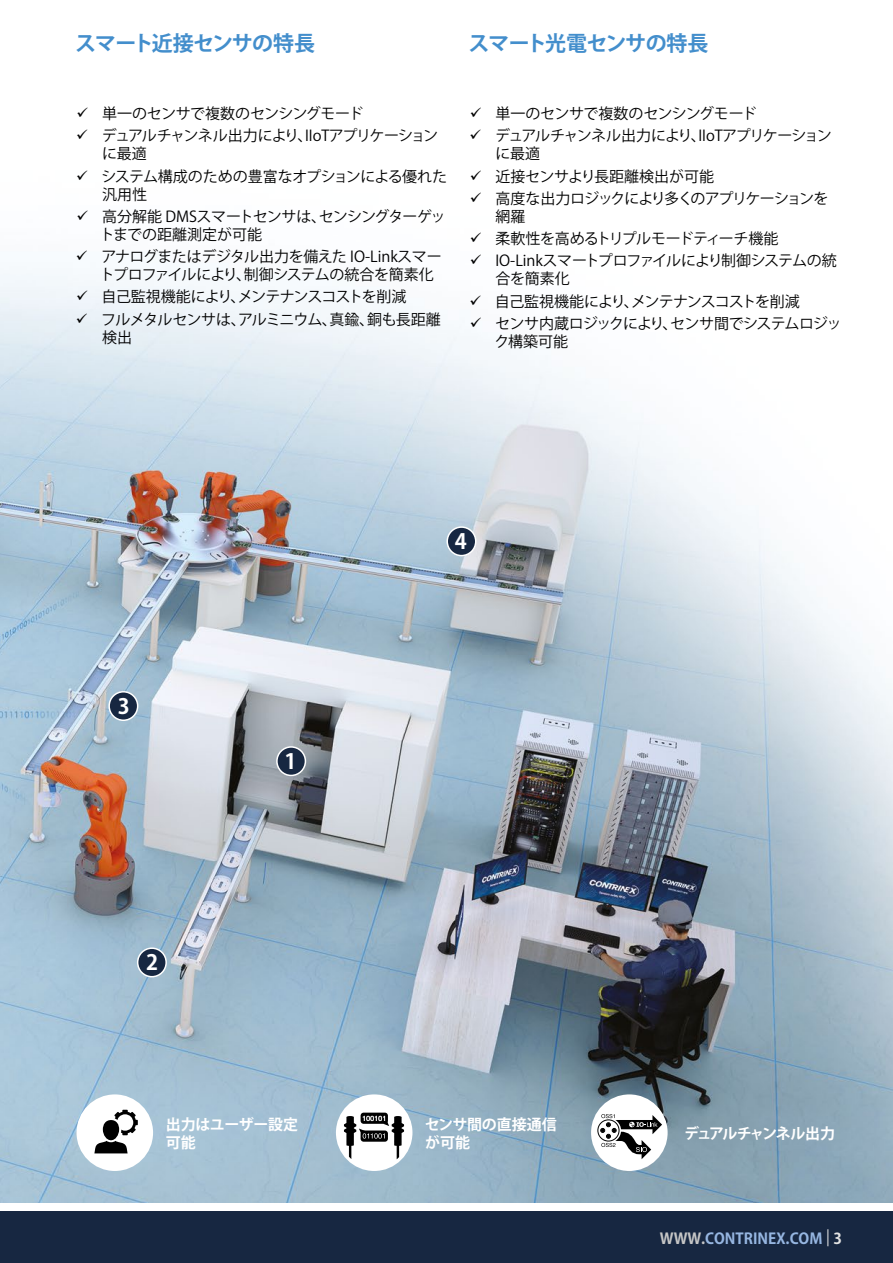
<style>
.page{position:relative;width:893px;height:1263px;background:#fff}
.page>*{position:absolute;margin:0;border:0;box-sizing:border-box;transform-origin:0 0}
.t1{font:700 21px "Koz Go Pro";letter-spacing:-.03em;color:#438ecc}
.t2{font:700 21px "Koz Go Pro";color:#fff}
.t3{font:15px/22.2px "Koz Go Pro";letter-spacing:-.04em;color:#000}
.t4{font:15px/22.2px "Koz Go Pro";letter-spacing:-.02em;color:#000}
.t5{font:700 15px/18px "Koz Go Pro";letter-spacing:-.02em;color:#fff}
.t6{font:700 15px "Koz Go Pro";color:#96b6e1}
.t7{font:700 15px "Koz Go Pro";letter-spacing:-.1em;color:#fff}
.t8{font:7.2px "Switzerland Plain";color:#fff}
.s1{color:#c6c6c6}
.s2{font-weight:400;color:#e3e3e3}
.s3{color:#e3e3e3}
</style>
<div class="page">
<img style="left:0;top:273px;width:893px;height:929px">
<div style="left:0;top:1212px;width:893px;height:51px;background:#172741"></div>
<div style="left:277px;top:747px;width:28px;height:28px;background:#172741;border-radius:50%"></div>
<div style="left:276px;top:746px;width:30px;height:30px;border:2px solid #fff;border-radius:50%"></div>
<div style="left:138px;top:948px;width:28px;height:29px;background:#172741;border-radius:50%"></div>
<div style="left:137px;top:947px;width:30px;height:30px;border:2px solid #fff;border-radius:50%"></div>
<div style="left:109px;top:692px;width:29px;height:28px;background:#172741;border-radius:50%"></div>
<div style="left:108px;top:691px;width:30px;height:30px;border:2px solid #fff;border-radius:50%"></div>
<div style="left:447px;top:527px;width:29px;height:29px;background:#172741;border-radius:50%"></div>
<div style="left:446px;top:526px;width:30px;height:30px;border:2px solid #fff;border-radius:50%"></div>
<div style="left:77px;top:1094px;width:76px;height:77px;background:#fff;border-radius:50%"></div>
<svg style="left:94px;top:1110px;width:44px;height:44px"></svg>
<div style="left:103px;top:1120px;width:16px;height:20px;background:#000;border-radius:50%"></div>
<div style="left:336px;top:1094px;width:76px;height:77px;background:#fff;border-radius:50%"></div>
<div style="left:361px;top:1112px;width:27px;height:12px;background:#000;border-radius:3px"></div>
<svg style="left:344px;top:1116px;width:60px;height:43px"></svg>
<div style="left:591px;top:1094px;width:77px;height:77px;background:#fff;border-radius:50%"></div>
<svg style="left:595px;top:1114px;width:67px;height:45px"></svg>
<svg style="left:77px;top:291px;width:10px;height:10px"></svg>
<svg style="left:77px;top:313px;width:10px;height:10px"></svg>
<svg style="left:470px;top:295px;width:11px;height:10px"></svg>
<svg style="left:471px;top:317px;width:10px;height:10px"></svg>
<h1 class="t1" style="left:75px;top:30px;width:241px">スマート近接センサの特長</h1>
<h1 class="t1" style="left:469px;top:30px;width:241px">スマート光電センサの特長</h1>
<p class="t3" style="left:102px;top:103px;width:338px">単一のセンサで複数のセンシングモード<br>デュアルチャンネル出力により、IIoTアプリケーション</p>
<p class="t4" style="left:102px;top:143px;width:347px">に最適<br>システム構成のための豊富なオプションによる優れた</p>
<p class="t3" style="left:102px;top:183px;width:345px">汎用性<br>高分解能 DMSスマートセンサは、センシングターゲッ</p>
<p class="t4" style="left:100px;top:224px;width:343px">トまでの距離測定が可能<br>アナログまたはデジタル出力を備えた IO-Linkスマー</p>
<p class="t3" style="left:100px;top:264px;width:342px">トプロファイルにより、制御システムの統合を簡素化自己監視機能により、メンテナンスコストを削減<br>フルメタルセンサは、アルミニウム、真鍮、銅も長距離</p>
<p class="t3" style="left:102px;top:326px;width:31px">検出</p>
<p class="t3" style="left:495px;top:103px;width:338px">単一のセンサで複数のセンシングモード<br>デュアルチャンネル出力により、IIoTアプリケーション</p>
<p class="t3" style="left:495px;top:143px;width:335px">に最適<br>近接センサより長距離検出が可能<br>高度な出力ロジックにより多くのアプリケーションを</p>
<p class="t3" style="left:495px;top:206px;width:343px">網羅<br>柔軟性を高めるトリプルモードティーチ機能<br>IO-Linkスマートプロファイルにより制御システムの統</p>
<p class="t3" style="left:495px;top:268px;width:348px">合を簡素化<br>自己監視機能により、メンテナンスコストを削減<br>センサ内蔵ロジックにより、センサ間でシステムロジッ</p>
<p class="t3" style="left:494px;top:331px;width:75px">ク構築可能</p>
<h1 class="t2" style="left:118px;top:693px;width:14px">3</h1>
<h1 class="t2" style="left:146px;top:949px;width:14px">2</h1>
<h1 class="t2" style="left:284px;top:748px;width:14px">1</h1>
<h1 class="t2" style="left:455px;top:528px;width:14px">4</h1>
<p class="t5" style="left:166px;top:1116px;width:134px">出力はユーザー設定可能</p>
<p class="t8" style="left:362px;top:1114px;width:26px">100101</p>
<p class="t5" style="left:425px;top:1116px;width:133px">センサ間の直接通信が可能</p>
<p class="t7" style="left:684px;top:1123px;width:153px">デュアルチャンネル出力</p>
<p class="t6" style="left:660px;top:1228px;width:184px"><span class="s1">WWW.</span>CONTRINEX.COM <span class="s2">|</span> <span class="s3">3</span></p>
</div>
